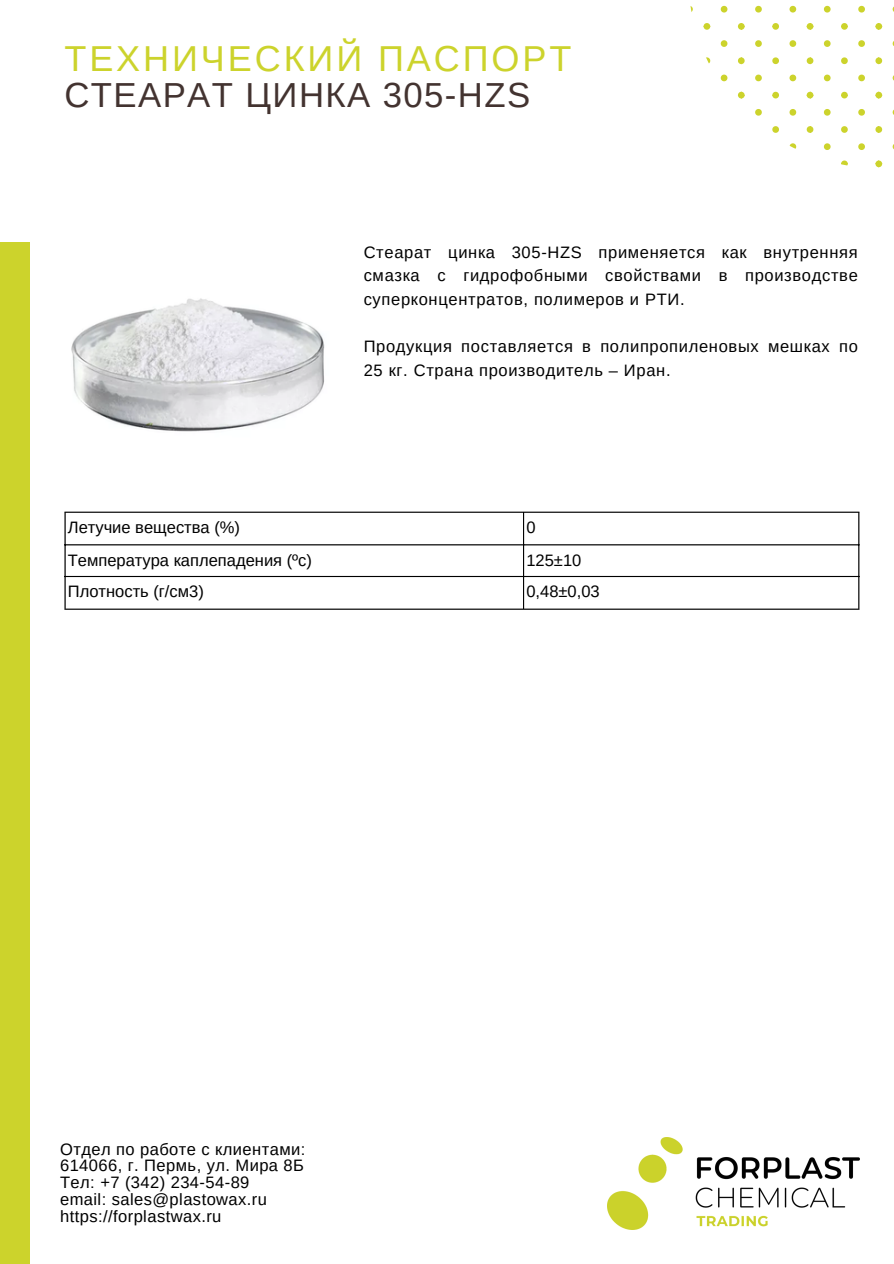
<style>
.page{position:relative;width:894px;height:1264px;background:#fff}
.page>*{position:absolute;margin:0;border:0;box-sizing:border-box;transform-origin:0 0}
.t1{font:36px "Arimo";letter-spacing:.08em;color:#ccd32c}
.t2{font:34.8px "Arimo";letter-spacing:.04em;color:#433330}
.t3{font:16.5px/23.7px "Arimo";letter-spacing:.025em;color:#000;text-align:justify}
.t4{font:16.5px "Arimo";color:#000}
</style>
<div class="page">
<div style="left:0;top:243px;width:30px;height:1020px;background:#ccd32c"></div>
<svg style="left:823px;top:6px;width:7px;height:7px"></svg>
<svg style="left:858px;top:6px;width:6px;height:7px"></svg>
<svg style="left:875px;top:57px;width:6px;height:7px"></svg>
<svg style="left:841px;top:57px;width:6px;height:7px"></svg>
<svg style="left:823px;top:75px;width:7px;height:6px"></svg>
<svg style="left:858px;top:75px;width:6px;height:6px"></svg>
<svg style="left:823px;top:40px;width:7px;height:7px"></svg>
<svg style="left:858px;top:40px;width:6px;height:7px"></svg>
<svg style="left:875px;top:23px;width:6px;height:7px"></svg>
<svg style="left:841px;top:23px;width:6px;height:7px"></svg>
<svg style="left:875px;top:126px;width:6px;height:7px"></svg>
<svg style="left:841px;top:126px;width:6px;height:7px"></svg>
<svg style="left:823px;top:143px;width:7px;height:7px"></svg>
<svg style="left:858px;top:143px;width:6px;height:7px"></svg>
<svg style="left:823px;top:109px;width:7px;height:7px"></svg>
<svg style="left:858px;top:109px;width:6px;height:7px"></svg>
<svg style="left:875px;top:92px;width:6px;height:6px"></svg>
<svg style="left:841px;top:92px;width:6px;height:6px"></svg>
<svg style="left:875px;top:160px;width:6px;height:7px"></svg>
<svg style="left:841px;top:160px;width:6px;height:6px"></svg>
<svg style="left:755px;top:6px;width:6px;height:7px"></svg>
<svg style="left:789px;top:6px;width:7px;height:7px"></svg>
<svg style="left:806px;top:57px;width:7px;height:7px"></svg>
<svg style="left:772px;top:57px;width:6px;height:7px"></svg>
<svg style="left:755px;top:75px;width:6px;height:6px"></svg>
<svg style="left:789px;top:75px;width:7px;height:6px"></svg>
<svg style="left:755px;top:40px;width:6px;height:7px"></svg>
<svg style="left:789px;top:40px;width:7px;height:7px"></svg>
<svg style="left:806px;top:23px;width:7px;height:7px"></svg>
<svg style="left:772px;top:23px;width:6px;height:7px"></svg>
<svg style="left:806px;top:126px;width:7px;height:7px"></svg>
<svg style="left:772px;top:126px;width:6px;height:7px"></svg>
<svg style="left:789px;top:143px;width:7px;height:6px"></svg>
<svg style="left:755px;top:109px;width:6px;height:7px"></svg>
<svg style="left:789px;top:109px;width:7px;height:7px"></svg>
<svg style="left:806px;top:92px;width:7px;height:6px"></svg>
<svg style="left:772px;top:92px;width:6px;height:6px"></svg>
<svg style="left:720px;top:6px;width:7px;height:7px"></svg>
<svg style="left:738px;top:57px;width:6px;height:7px"></svg>
<svg style="left:706px;top:57px;width:4px;height:7px"></svg>
<svg style="left:720px;top:75px;width:7px;height:6px"></svg>
<svg style="left:720px;top:40px;width:7px;height:7px"></svg>
<svg style="left:737px;top:23px;width:7px;height:7px"></svg>
<svg style="left:703px;top:23px;width:7px;height:7px"></svg>
<svg style="left:738px;top:92px;width:6px;height:6px"></svg>
<img style="left:38px;top:199px;width:330px;height:330px;border-radius:50%">
<hr style="left:64px;top:513px;width:2px;height:95px;background:#000">
<hr style="left:523px;top:513px;width:1px;height:95px;background:#000">
<hr style="left:858px;top:513px;width:1px;height:95px;background:#000">
<hr style="left:64px;top:511px;width:795px;height:2px;background:#000">
<hr style="left:64px;top:544px;width:795px;height:1px;background:#000">
<hr style="left:64px;top:576px;width:795px;height:1px;background:#000">
<hr style="left:64px;top:608px;width:795px;height:1px;background:#000">
<img style="left:607px;top:1137px;width:252px;height:92px">
<p class="t1" style="left:64px;top:39px;width:508px">ТЕХНИЧЕСКИЙ ПАСПОРТ</p>
<p class="t2" style="left:64px;top:76px;width:467px">СТЕАРАТ ЦИНКА 305-HZS</p>
<p class="t3" style="left:363px;top:240px;width:495px">Стеарат цинка 305-HZS применяется как внутренняя смазка с гидрофобными свойствами в производстве суперконцентратов, полимеров и РТИ.</p>
<p class="t3" style="left:363px;top:334px;width:495px">Продукция поставляется в полипропиленовых мешках по<br>25 кг. Страна производитель – Иран.</p>
<p class="t4" style="left:68px;top:518px;width:174px">Летучие вещества (%)</p>
<p class="t3" style="left:526px;top:515px;width:11px">0</p>
<p class="t4" style="left:68px;top:550px;width:246px">Температура каплепадения (ºc)</p>
<p class="t3" style="left:526px;top:548px;width:56px">125±10</p>
<p class="t4" style="left:68px;top:582px;width:137px">Плотность (г/см3)</p>
<p class="t3" style="left:526px;top:579px;width:75px">0,48±0,03</p>
<p class="t3" style="left:60px;top:1136px;width:247px">Отдел по работе с клиентами:</p>
<p class="t3" style="left:60px;top:1153px;width:245px">614066, г. Пермь, ул. Мира 8Б</p>
<p class="t3" style="left:60px;top:1170px;width:191px">Тел: +7 (342) 234-54-89</p>
<p class="t3" style="left:60px;top:1187px;width:208px">email: sales@plastowax.ru</p>
<p class="t3" style="left:60px;top:1204px;width:163px">https://forplastwax.ru</p>
</div>
